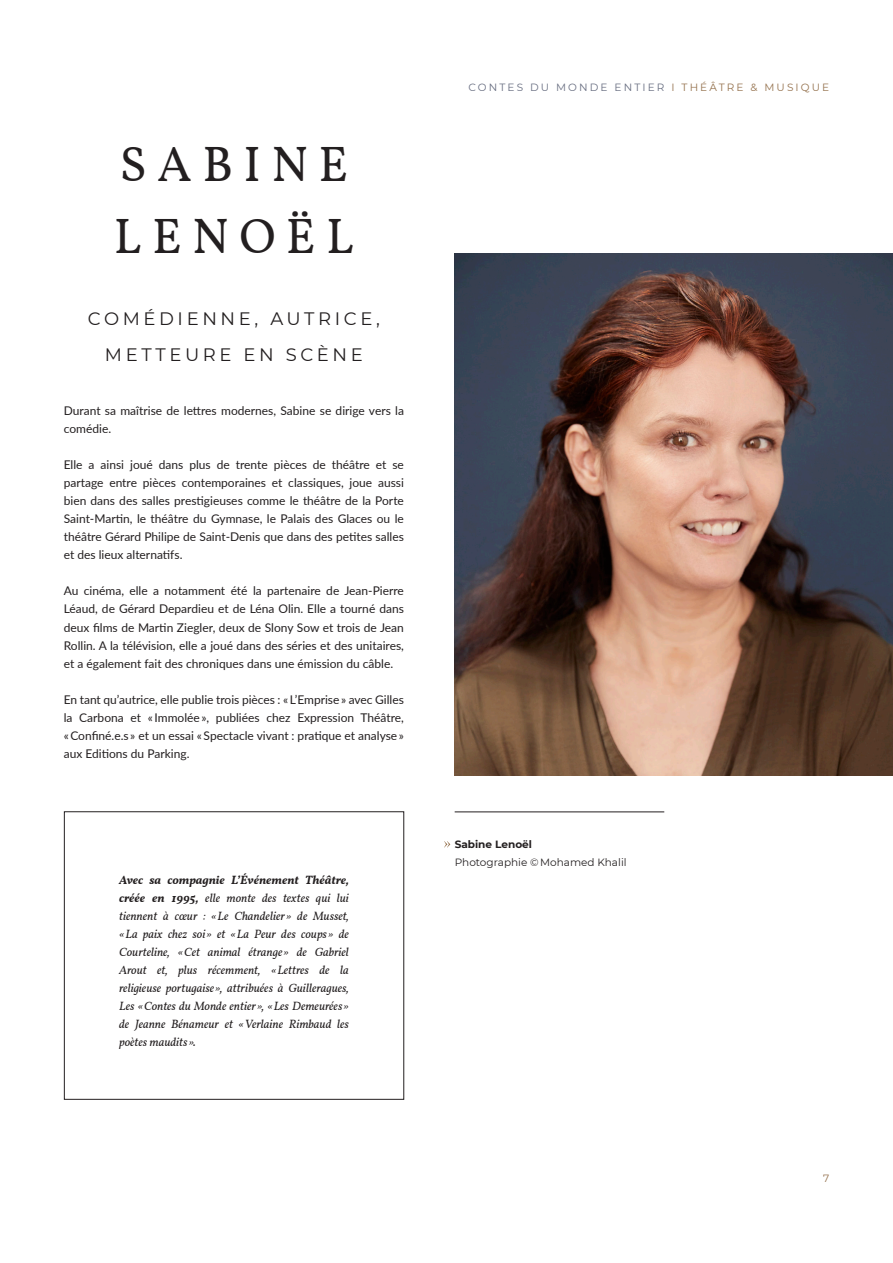
<style>
.page{position:relative;width:893px;height:1263px;background:#fff}
.page>*{position:absolute;margin:0;border:0;box-sizing:border-box;transform-origin:0 0}
.H1_-_Center{font:49.5px/72px "Vollkorn";letter-spacing:.21em;color:#231f20}
.H2_-_Center{font:18px/36px "Montserrat";letter-spacing:.2em;color:#231f20;text-align:center}
.T1_-_Center{font:12px/18px "Lato";color:#231f20;text-align:justify}
.T3_-_Center{font:italic 12px/18px "Vollkorn";color:#231f20;text-align:justify}
.t1{font:10.5px "Montserrat";letter-spacing:.2em;color:#676d80}
.D1_-_Left{font:10.5px "Montserrat";color:#231f20}
.D1_-_Left-2{font:700 10.5px "Montserrat";color:#231f20}
.t2{font:10.5px "Montserrat";color:#95724e}
.s1{font-weight:700}
.s2{color:#95724e}
</style>
<div class="page">
<img style="left:454px;top:253px;width:439px;height:522px">
<hr style="left:455px;top:811px;width:209px;height:1px;background:#231f20">
<svg style="left:444px;top:841px;width:6px;height:6px"></svg>
<div style="left:64px;top:811px;width:340px;height:289px;border:1px solid #231f20"></div>
<p class="H1_-_Center" style="left:114px;top:126px;width:241px">SABINE<br>LENOËL</p>
<p class="H2_-_Center" style="left:88px;top:300px;width:294px">COMÉDIENNE, AUTRICE,<br>METTEURE EN SCÈNE</p>
<p class="T1_-_Center" style="left:64px;top:402px;width:342px">Durant sa maîtrise de lettres modernes, Sabine se dirige vers la comédie.</p>
<p class="T1_-_Center" style="left:64px;top:456px;width:342px">Elle a ainsi joué dans plus de trente pièces de théâtre et se partage entre pièces contemporaines et classiques, joue aussi bien dans des salles prestigieuses comme le théâtre de la Porte Saint-Martin, le théâtre du Gymnase, le Palais des Glaces ou le théâtre Gérard Philipe de Saint-Denis que dans des petites salles et des lieux alternatifs.</p>
<p class="T1_-_Center" style="left:64px;top:582px;width:342px">Au cinéma, elle a notamment été la partenaire de Jean-Pierre Léaud, de Gérard Depardieu et de Léna Olin. Elle a tourné dans deux films de Martin Ziegler, deux de Slony Sow et trois de Jean Rollin. A la télévision, elle a joué dans des séries et des unitaires, et a également fait des chroniques dans une émission du câble.</p>
<p class="T1_-_Center" style="left:64px;top:690px;width:342px">En tant qu’autrice, elle publie trois pièces : « L’Emprise » avec Gilles la Carbona et « Immolée », publiées chez Expression Théâtre, « Confiné.e.s » et un essai « Spectacle vivant : pratique et analyse » aux Editions du Parking.</p>
<p class="T3_-_Center" style="left:119px;top:870px;width:231px"><span class="s1">Avec sa compagnie L’Événement Théâtre, créée en 1995,</span> elle monte des textes qui lui tiennent à cœur : « Le Chandelier » de Musset, « La paix chez soi » et « La Peur des coups » de Courteline, « Cet animal étrange » de Gabriel Arout et, plus récemment, « Lettres de la religieuse portugaise », attribuées à Guilleragues, Les « Contes du Monde entier », « Les Demeurées » de Jeanne Bénameur et « Verlaine Rimbaud les poètes maudits ».</p>
<p class="t1" style="left:468px;top:80px;width:362px">CONTES DU MONDE ENTIER <span class="s2">I THÉÂTRE &amp; MUSIQUE</span></p>
<p class="D1_-_Left-2" style="left:455px;top:836px;width:79px">Sabine Lenoël</p>
<p class="D1_-_Left" style="left:455px;top:854px;width:173px">Photographie © Mohamed Khalil</p>
<p class="t2" style="left:823px;top:1171px;width:8px">7</p>
</div>
